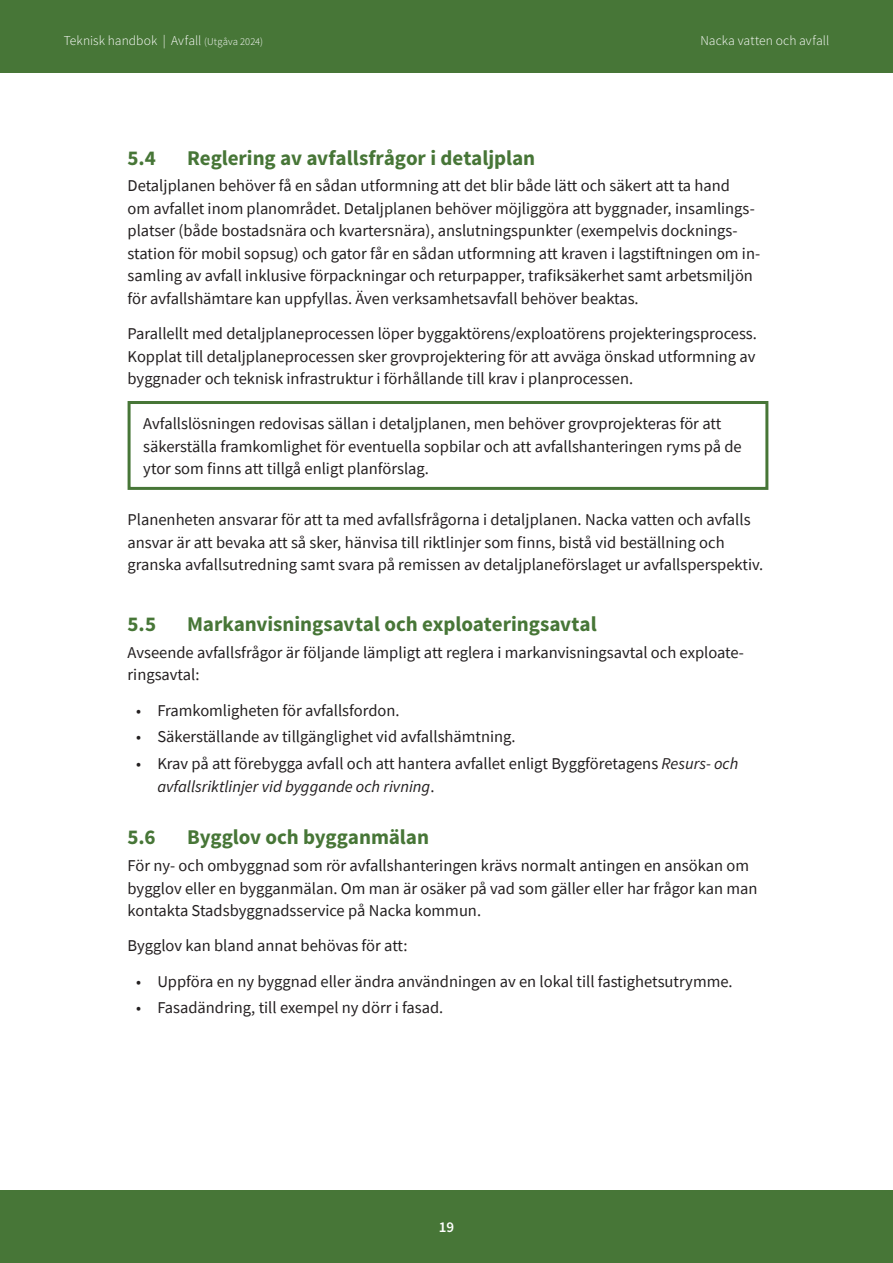
<style>
.page{position:relative;width:893px;height:1263px;background:#fff}
.page>*{position:absolute;margin:0;border:0;box-sizing:border-box;transform-origin:0 0}
.Rubrik_H3{font:700 21px "Source Sans Pro";letter-spacing:-.005em;color:#477637}
.Brödtext_11_15{font:16.5px/22.5px "Source Sans Pro";color:#231f20}
.t1{font:600 15px "Source Sans Pro";color:#fff}
.t2{font:300 13.5px "Source Sans Pro";letter-spacing:.005em;color:#fff}
.s1{font-size:10.5px}
.s2{font-style:italic}
</style>
<div class="page">
<div style="left:0;top:1191px;width:893px;height:72px;background:#477637"></div>
<div style="left:0;top:0;width:893px;height:72px;background:#477637"></div>
<div style="left:128px;top:401px;width:640px;height:89px;border:3px solid #477637"></div>
<p class="t2" style="left:64px;top:32px;width:201px">Teknisk handbok | Avfall <span class="s1">(Utgåva 2024)</span></p>
<p class="t2" style="left:700px;top:32px;width:130px">Nacka vatten och avfall</p>
<h3 class="Rubrik_H3" style="left:128px;top:144px;width:30px">5.4</h3>
<h3 class="Rubrik_H3" style="left:187px;top:144px;width:350px">Reglering av avfallsfrågor i detaljplan</h3>
<p class="Brödtext_11_15" style="left:128px;top:174px;width:634px">Detaljplanen behöver få en sådan utformning att det blir både lätt och säkert att ta hand<br>om avfallet inom planområdet. Detaljplanen behöver möjliggöra att byggnader, insamlings&shy;platser (både bostadsnära och kvartersnära), anslutningspunkter (exempelvis docknings&shy;station för mobil sopsug) och gator får en sådan utformning att kraven i lagstiftningen om in&shy;samling av avfall inklusive förpackningar och returpapper, trafiksäkerhet samt arbetsmiljön för avfallshämtare kan uppfyllas. Även verksamhetsavfall behöver beaktas.</p>
<p class="Brödtext_11_15" style="left:128px;top:322px;width:631px;text-align:justify">Parallellt med detaljplaneprocessen löper byggaktörens/exploatörens projekteringsprocess.<br>Kopplat till detaljplaneprocessen sker grovprojektering för att avväga önskad utformning av byggnader och teknisk infrastruktur i förhållande till krav i planprocessen.</p>
<p class="Brödtext_11_15" style="left:143px;top:412px;width:600px">Avfallslösningen redovisas sällan i detaljplanen, men behöver grovprojekteras för att säkerställa framkomlighet för eventuella sopbilar och att avfallshanteringen ryms på de ytor som finns att tillgå enligt planförslag.</p>
<p class="Brödtext_11_15" style="left:128px;top:508px;width:637px">Planenheten ansvarar för att ta med avfallsfrågorna i detaljplanen. Nacka vatten och avfalls ansvar är att bevaka att så sker, hänvisa till riktlinjer som finns, bistå vid beställning och granska avfallsutredning samt svara på remissen av detaljplaneförslaget ur avfallsperspektiv.</p>
<h3 class="Rubrik_H3" style="left:128px;top:611px;width:30px">5.5</h3>
<h3 class="Rubrik_H3" style="left:187px;top:611px;width:411px">Markanvisningsavtal och exploateringsavtal</h3>
<p class="Brödtext_11_15" style="left:128px;top:641px;width:618px">Avseende avfallsfrågor är följande lämpligt att reglera i markanvisningsavtal och exploate&shy;ringsavtal:</p>
<p class="Brödtext_11_15" style="left:136px;top:699px;width:265px">• Framkomligheten för avfallsfordon.</p>
<p class="Brödtext_11_15" style="left:136px;top:726px;width:381px">• Säkerställande av tillgänglighet vid avfallshämtning.</p>
<p class="Brödtext_11_15" style="left:157px;top:752px;width:583px;text-indent:-21px">• Krav på att förebygga avfall och att hantera avfallet enligt Byggföretagens <span class="s2">Resurs- och avfallsriktlinjer vid byggande och rivning</span>.</p>
<h3 class="Rubrik_H3" style="left:128px;top:824px;width:30px">5.6</h3>
<h3 class="Rubrik_H3" style="left:187px;top:824px;width:243px">Bygglov och bygganmälan</h3>
<p class="Brödtext_11_15" style="left:128px;top:854px;width:631px">För ny- och ombyggnad som rör avfallshanteringen krävs normalt antingen en ansökan om bygglov eller en bygganmälan. Om man är osäker på vad som gäller eller har frågor kan man kontakta Stadsbyggnadsservice på Nacka kommun.</p>
<p class="Brödtext_11_15" style="left:128px;top:934px;width:281px">Bygglov kan bland annat behövas för att:</p>
<p class="Brödtext_11_15" style="left:136px;top:970px;width:598px">• Uppföra en ny byggnad eller ändra användningen av en lokal till fastighetsutrymme.</p>
<p class="Brödtext_11_15" style="left:136px;top:996px;width:309px">• Fasadändring, till exempel ny dörr i fasad.</p>
<p class="t1" style="left:439px;top:1218px;width:17px">19</p>
</div>
